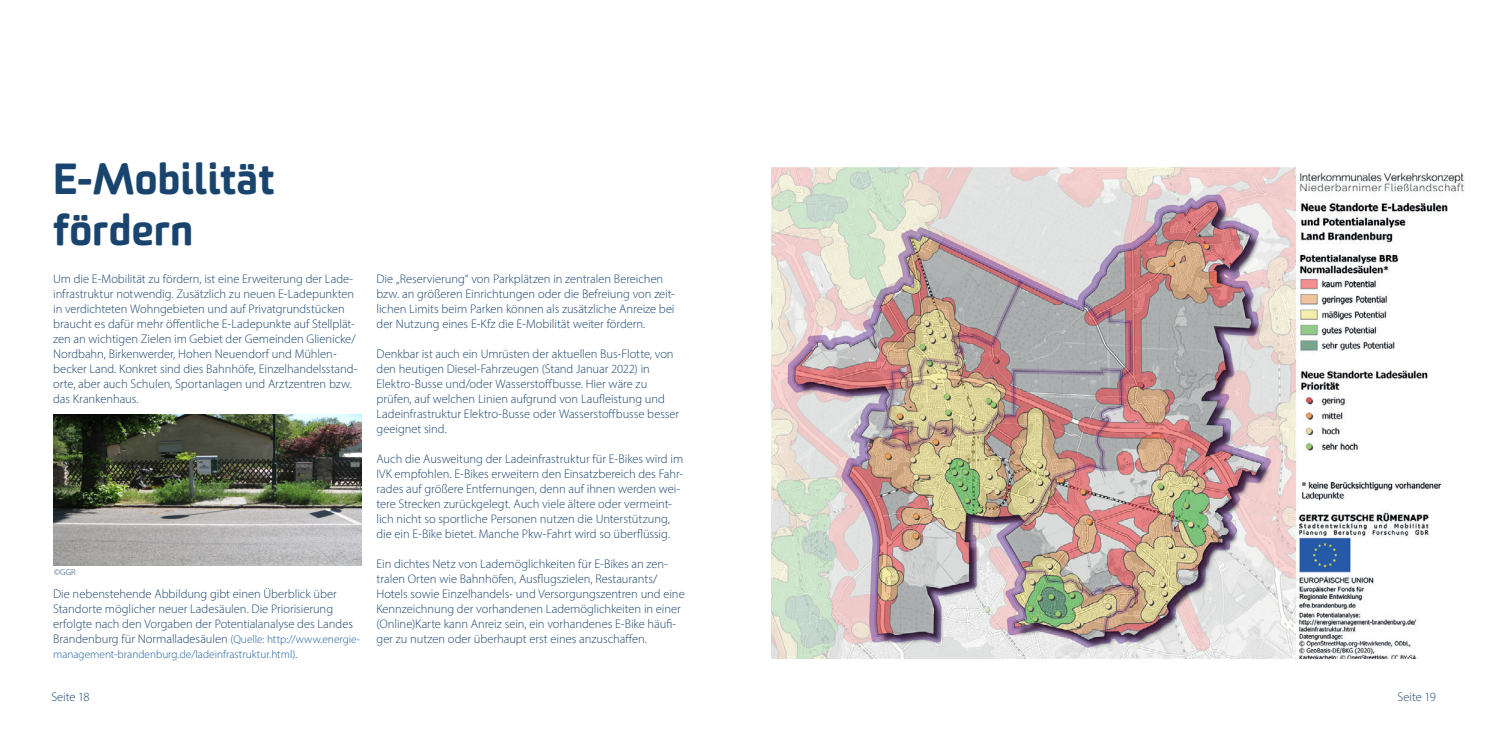
<style>
.page{position:relative;width:1489px;height:745px;background:#fff}
.page>*{position:absolute;margin:0;border:0;box-sizing:border-box;transform-origin:0 0}
.t1{font:900 42.25px/50.8px "Sommet Rounded";color:#19446e}
.t2{font:300 12.5px/15px "Myriad Pro";letter-spacing:-.005em;color:#19446e}
.t3{font:300 11.25px "Myriad Pro";color:#175d9e}
.t4{font:300 8.75px "Myriad Pro";color:#19446e}
.s1{font-size:11.25px;color:#175d9e}
.s2{font-size:12.5px;color:#19446e}
</style>
<div class="page">
<img style="left:772px;top:167px;width:691px;height:491px">
<img style="left:53px;top:414px;width:308px;height:151px">
<h1 class="t1" style="left:53px;top:153px;width:223px">E-Mobilität fördern</h1>
<p class="t2" style="left:53px;top:271px;width:306px">Um die E-Mobilität zu fördern, ist eine Erweiterung der Lade&shy;infrastruktur notwendig. Zusätzlich zu neuen E-Ladepunkten in verdichteten Wohngebieten und auf Privatgrundstücken braucht es dafür mehr öffentliche E-Ladepunkte auf Stellplät&shy;zen an wichtigen Zielen im Gebiet der Gemeinden Glienicke/ Nordbahn, Birkenwerder, Hohen Neuendorf und Mühlen&shy;becker Land. Konkret sind dies Bahnhöfe, Einzelhandelsstand&shy;orte, aber auch Schulen, Sportanlagen und Arztzentren bzw. das Krankenhaus.</p>
<p class="t2" style="left:376px;top:271px;width:300px">Die „Reservierung“ von Parkplätzen in zentralen Bereichen bzw. an größeren Einrichtungen oder die Befreiung von zeit&shy;lichen Limits beim Parken können als zusätzliche Anreize bei der Nutzung eines E-Kfz die E-Mobilität weiter fördern.</p>
<p class="t2" style="left:376px;top:346px;width:304px">Denkbar ist auch ein Umrüsten der aktuellen Bus-Flotte, von den heutigen Diesel-Fahrzeugen (Stand Januar 2022) in Elektro-Busse und/oder Wasserstoffbusse. Hier wäre zu prüfen, auf welchen Linien aufgrund von Laufleistung und Ladeinfrastruktur Elektro-Busse oder Wasserstoffbusse besser geeignet sind.</p>
<p class="t2" style="left:376px;top:451px;width:308px">Auch die Ausweitung der Ladeinfrastruktur für E-Bikes wird im IVK empfohlen. E-Bikes erweitern den Einsatzbereich des Fahr&shy;rades auf größere Entfernungen, denn auf ihnen werden wei&shy;tere Strecken zurückgelegt. Auch viele ältere oder vermeint&shy;lich nicht so sportliche Personen nutzen die Unterstützung, die ein E-Bike bietet. Manche Pkw-Fahrt wird so überflüssig.</p>
<p class="t2" style="left:376px;top:556px;width:310px">Ein dichtes Netz von Lademöglichkeiten für E-Bikes an zen&shy;tralen Orten wie Bahnhöfen, Ausflugszielen, Restaurants/ Hotels sowie Einzelhandels- und Versorgungszentren und eine Kennzeichnung der vorhandenen Lademöglichkeiten in einer (Online)Karte kann Anreiz sein, ein vorhandenes E-Bike häufi&shy;ger zu nutzen oder überhaupt erst eines anzuschaffen.</p>
<p class="t4" style="left:54px;top:566px;width:23px">©GGR</p>
<p class="t2" style="left:53px;top:586px;width:308px">Die nebenstehende Abbildung gibt einen Überblick über Standorte möglicher neuer Ladesäulen. Die Priorisierung erfolgte nach den Vorgaben der Potentialanalyse des Landes Brandenburg für Normalladesäulen <span class="s1">(Quelle: http://www.energie-</span></p>
<p class="t3" style="left:53px;top:647px;width:245px">management-brandenburg.de/ladeinfrastruktur.html)<span class="s2">.</span></p>
<p class="t2" style="left:51px;top:689px;width:40px">Seite 18</p>
<p class="t2" style="left:1397px;top:689px;width:40px">Seite 19</p>
</div>
